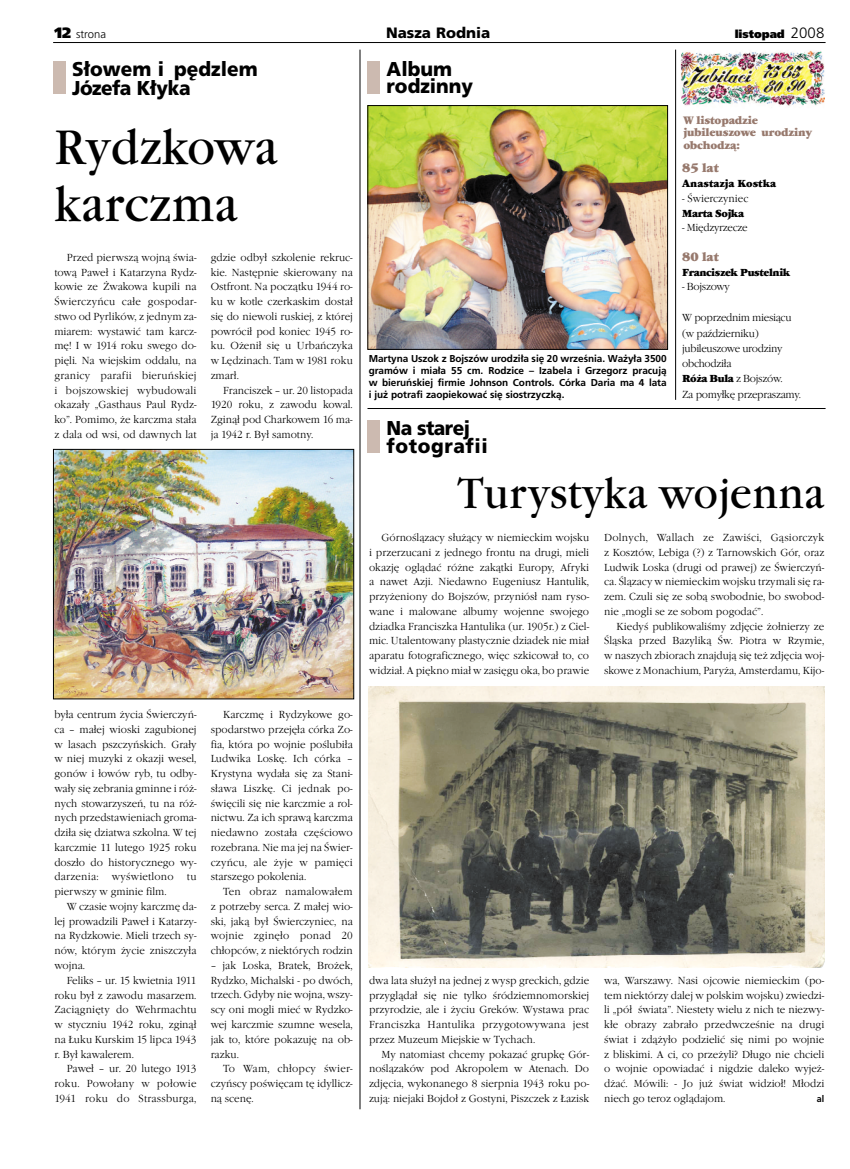
<style>
.page{position:relative;width:850px;height:1169px;background:#fff}
.page>*{position:absolute;margin:0;border:0;box-sizing:border-box;transform-origin:0 0}
.t1{font:50px/56.6px "Garamond Itc TCE";color:#000;scale:.95 1}
.t2{font:43.75px "Garamond Itc TCE";color:#000;scale:.95 1}
.t3{font:900 20px/17.6px "Pfrutiger";color:#000;scale:.95 1}
.t4{font:900 20px/18px "Pfrutiger";letter-spacing:.03em;color:#000;scale:.95 1}
.t5{font:900 15px "Pfrutiger";color:#000}
.t6{font:900 12.5px "Garamond Itc TCE";color:#97796d;scale:.95 1}
.t7{font:900 11.25px/12.1px "Garamond Itc TCE";letter-spacing:-.015em;color:#97796d;scale:.95 1}
.t8{font:900 11.25px "Pfrutiger Ultra";color:#000}
.t9{font:300 11.25px "Pfrutiger";color:#000}
.t10{font:300 10.62px/14.8px "Garamond Itc TCE";color:#000;text-align:justify;scale:.95 1}
.t11{font:300 10.62px/15.2px "Garamond Itc TCE";letter-spacing:-.025em;color:#000;scale:.95 1}
.t12{font:900 10.62px "Garamond Itc TCE";letter-spacing:-.035em;color:#000;scale:.95 1}
.t13{font:900 10.62px "Garamond Itc TCE";color:#000;scale:.95 1}
.t14{font:700 10px/12px "Pfrutiger";letter-spacing:-.005em;color:#000;text-align:justify}
.t15{font:700 9.38px "Pfrutiger";color:#000;scale:.95 1}
.s1{font-family:"Pfrutiger Ultra";font-weight:900;font-size:15px}
.s2{font-family:"Pfrutiger";font-weight:300;font-size:15px}
.s3{font-weight:900}
</style>
<div class="page">
<hr style="left:53px;top:42px;width:773px;height:1px;background:#000">
<img style="left:370px;top:107px;width:296px;height:241px">
<div style="left:368px;top:105px;width:300px;height:245px;border:1px solid #000"></div>
<hr style="left:675px;top:50px;width:1px;height:350px;background:#000">
<img style="left:55px;top:451px;width:297px;height:246px">
<div style="left:53px;top:449px;width:301px;height:250px;border:1px solid #000"></div>
<div style="left:368px;top:61px;width:12px;height:32px;background:#ccbab0"></div>
<div style="left:368px;top:420px;width:12px;height:33px;background:#ccbab0"></div>
<div style="left:53px;top:61px;width:13px;height:32px;background:#ccbab0"></div>
<img style="left:368px;top:686px;width:457px;height:282px">
<hr style="left:360px;top:50px;width:1px;height:1059px;background:#000">
<hr style="left:368px;top:408px;width:458px;height:1px;background:#000">
<img style="left:680px;top:50px;width:145px;height:56px">
<p class="t9" style="left:54px;top:30px;width:53px"><span class="s1">12</span> strona</p>
<h3 class="t5" style="left:386px;top:27px;width:106px">Nasza Rodnia</h3>
<p class="t8" style="left:735px;top:30px;width:91px">listopad <span class="s2">2008</span></p>
<h3 class="t3" style="left:72px;top:61px;width:197px;line-height:19.9px">S∏owem i p´dzlem<br>Józefa K∏yka</h3>
<h1 class="t1" style="left:54px;top:122px;width:237px">Rydzkowa karczma</h1>
<p class="t10" style="left:54px;top:251px;width:151px;text-indent:12px">Przed pierwszą wojną świa&shy;tową Paweł i Katarzyna Rydz&shy;kowie ze Żwakowa kupili na Świerczyńcu całe gospodar&shy;stwo od Pyrlików, z jednym za&shy;miarem: wystawić tam karcz&shy;mę! I w 1914 roku swego do&shy;pięli. Na wiejskim oddalu, na granicy parafii bieruńskiej i bojszowskiej wybudowali okazały „Gasthaus Paul Rydz&shy;ko”. Pomimo, że karczma stała z dala od wsi, od dawnych lat</p>
<p class="t10" style="left:211px;top:251px;width:151px">gdzie odbył szkolenie rekruc&shy;kie. Następnie skierowany na Ostfront. Na początku 1944 ro&shy;ku w kotle czerkaskim dostał się do niewoli ruskiej, z której powrócił pod koniec 1945 ro&shy;ku. Ożenił się u Urbańczyka w Lędzinach. Tam w 1981 roku zmarł.</p>
<p class="t10" style="left:211px;top:384px;width:151px;text-indent:12px">Franciszek – ur. 20 listopada 1920 roku, z zawodu kowal.<br>Zginął pod Charkowem 16 ma&shy;ja 1942 r. Był samotny.</p>
<p class="t10" style="left:54px;top:708px;width:151px">była centrum życia Świerczyń&shy;ca – małej wioski zagubionej w lasach pszczyńskich. Grały w niej muzyki z okazji wesel, gonów i łowów ryb, tu odby&shy;wały się zebrania gminne i róż&shy;nych stowarzyszeń, tu na róż&shy;nych przedstawieniach groma&shy;dziła się dziatwa szkolna. W tej karczmie 11 lutego 1925 roku doszło do historycznego wy&shy;darzenia: wyświetlono tu pierwszy w gminie film.</p>
<p class="t10" style="left:54px;top:900px;width:151px;text-indent:12px">W czasie wojny karczmę da&shy;lej prowadzili Paweł i Katarzy&shy;na Rydzkowie. Mieli trzech sy&shy;nów, którym życie zniszczyła wojna.</p>
<p class="t10" style="left:54px;top:974px;width:151px;text-indent:12px">Feliks – ur. 15 kwietnia 1911 roku był z zawodu masarzem.<br>Zaciągnięty do Wehrmachtu w styczniu 1942 roku, zginął na Łuku Kurskim 15 lipca 1943 r. Był kawalerem.</p>
<p class="t10" style="left:54px;top:1062px;width:151px;text-indent:12px">Paweł – ur. 20 lutego 1913 roku. Powołany w połowie 1941 roku do Strassburga,</p>
<p class="t10" style="left:211px;top:708px;width:151px;text-indent:12px">Karczmę i Rydzykowe go&shy;spodarstwo przejęła córka Zo&shy;fia, która po wojnie poślubiła Ludwika Loskę. Ich córka – Krystyna wydała się za Stani&shy;sława Liszkę. Ci jednak po&shy;święcili się nie karczmie a rol&shy;nictwu. Za ich sprawą karczma niedawno została częściowo rozebrana. Nie ma jej na Świer&shy;czyńcu, ale żyje w pamięci starszego pokolenia.</p>
<p class="t10" style="left:211px;top:885px;width:151px;text-indent:12px">Ten obraz namalowałem z potrzeby serca. Z małej wio&shy;ski, jaką był Świerczyniec, na wojnie zginęło ponad 20 chłopców, z niektórych rodzin</p>
<p class="t10" style="left:211px;top:959px;width:151px">– jak Loska, Bratek, Brożek, Rydzko, Michalski - po dwóch, trzech. Gdyby nie wojna, wszy&shy;scy oni mogli mieć w Rydzko&shy;wej karczmie szumne wesela, jak to, które pokazuję na ob&shy;razku.</p>
<p class="t10" style="left:211px;top:1062px;width:151px;text-indent:12px">To Wam, chłopcy świer&shy;czyńscy poświęcam tę idyllicz&shy;ną scenę.</p>
<h3 class="t3" style="left:387px;top:62px;width:93px">Album rodzinny</h3>
<p class="t14" style="left:369px;top:354px;width:299px">Martyna Uszok z Bojszów urodzi∏a si´ 20 wrzeÊnia. Wa˝y∏a 3500 gramów i mia∏a 55 cm. Rodzice – Izabela i Grzegorz pracujà w bieruƒskiej firmie Johnson Controls. Córka Daria ma 4 lata i ju˝ potrafi zaopiekowaç si´ siostrzyczkà.</p>
<h3 class="t4" style="left:387px;top:421px;width:108px">Na starej fotografii</h3>
<p class="t7" style="left:683px;top:116px;width:137px">W listopadzie jubileuszowe urodziny obchodzą:</p>
<p class="t6" style="left:682px;top:164px;width:40px">85 lat</p>
<p class="t13" style="left:682px;top:180px;width:101px">Anastazja Kostka</p>
<p class="t10" style="left:682px;top:192px;width:71px">- Świerczyniec</p>
<p class="t12" style="left:682px;top:209px;width:67px">Marta Sojka</p>
<p class="t11" style="left:682px;top:221px;width:70px">- Międzyrzecze</p>
<p class="t6" style="left:682px;top:252px;width:40px">80 lat</p>
<p class="t12" style="left:682px;top:268px;width:116px">Franciszek Pustelnik</p>
<p class="t11" style="left:682px;top:280px;width:52px">- Bojszowy</p>
<p class="t11" style="left:682px;top:311px;width:127px">W poprzednim miesiącu (w październiku) jubileuszowe urodziny obchodziła<br><span class="s3">Róża Bula</span> z Bojszów.<br>Za pomyłkę przepraszamy.</p>
<h2 class="t2" style="left:457px;top:474px;width:388px">Turystyka wojenna</h2>
<p class="t10" style="left:369px;top:531px;width:233px;text-indent:12px">Górnoślązacy służący w niemieckim wojsku i przerzucani z jednego frontu na drugi, mieli okazję oglądać różne zakątki Europy, Afryki a nawet Azji. Niedawno Eugeniusz Hantulik, przyżeniony do Bojszów, przyniósł nam ryso&shy;wane i malowane albumy wojenne swojego dziadka Franciszka Hantulika (ur. 1905r.) z Ciel&shy;mic. Utalentowany plastycznie dziadek nie miał aparatu fotograficznego, więc szkicował to, co widział. A piękno miał w zasięgu oka, bo prawie</p>
<p class="t10" style="left:604px;top:531px;width:233px">Dolnych, Wallach ze Zawiści, Gąsiorczyk z Kosztów, Lebiga (?) z Tarnowskich Gór, oraz Ludwik Loska (drugi od prawej) ze Świerczyń&shy;ca. Ślązacy w niemieckim wojsku trzymali się ra&shy;zem. Czuli się ze sobą swobodnie, bo swobod&shy;nie „mogli se ze sobom pogodać”.</p>
<p class="t10" style="left:604px;top:620px;width:233px;text-indent:12px">Kiedyś publikowaliśmy zdjęcie żołnierzy ze Śląska przed Bazyliką Św. Piotra w Rzymie, w naszych zbiorach znajdują się też zdjęcia woj&shy;skowe z Monachium, Paryża, Amsterdamu, Kijo-</p>
<p class="t10" style="left:369px;top:974px;width:233px">dwa lata służył na jednej z wysp greckich, gdzie przyglądał się nie tylko śródziemnomorskiej przyrodzie, ale i życiu Greków. Wystawa prac Franciszka Hantulika przygotowywana jest przez Muzeum Miejskie w Tychach.</p>
<p class="t10" style="left:369px;top:1047px;width:233px;text-indent:12px">My natomiast chcemy pokazać grupkę Gór&shy;noślązaków pod Akropolem w Atenach. Do zdjęcia, wykonanego 8 sierpnia 1943 roku po&shy;zują: niejaki Bojdoł z Gostyni, Piszczek z Łazisk</p>
<p class="t10" style="left:604px;top:974px;width:233px">wa, Warszawy. Nasi ojcowie niemieckim (po&shy;tem niektórzy dalej w polskim wojsku) zwiedzi&shy;li „pół świata”. Niestety wielu z nich te niezwy&shy;kłe obrazy zabrało przedwcześnie na drugi świat i zdążyło podzielić się nimi po wojnie z bliskimi. A ci, co przeżyli? Długo nie chcieli o wojnie opowiadać i nigdzie daleko wyjeż&shy;dżać. Mówili: - Jo już świat widzioł! Młodzi niech go teroz oglądajom.</p>
<p class="t15" style="left:817px;top:1095px;width:9px">al</p>
</div>
